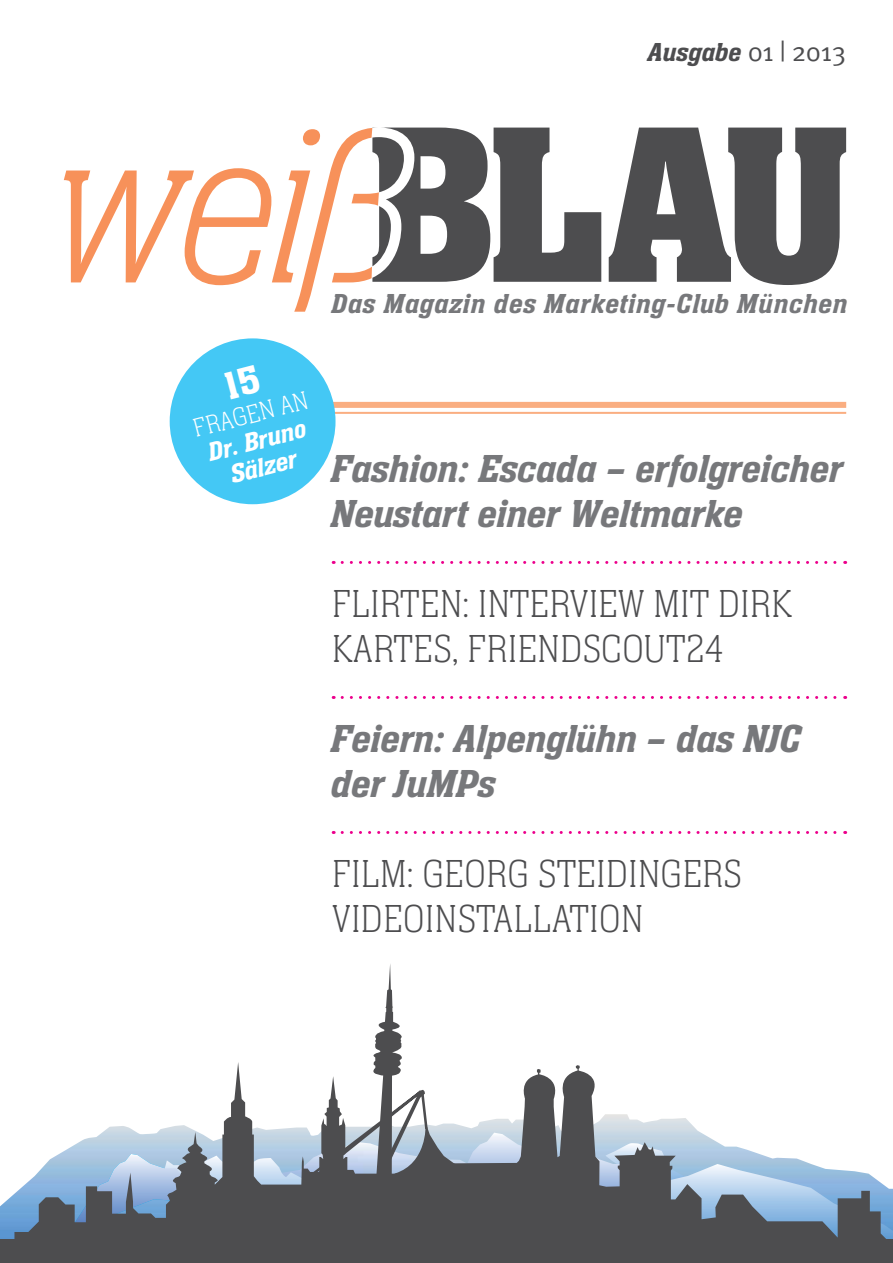
<style>
.page{position:relative;width:893px;height:1263px;background:#fff}
.page>*{position:absolute;margin:0;border:0;box-sizing:border-box;transform-origin:0 0}
.t1{font:italic 500 40.5px/45px "Neue Aachen Std";color:#77787b}
.t2{font:100 40.5px/45px "Neue Aachen Std";color:#4d4d4f}
.t3{font:italic 500 28.5px "Neue Aachen Std";letter-spacing:.03em;color:#77787b}
.t4{font:italic 500 27px "Neue Aachen Std";letter-spacing:.01em;color:#4d4d4f}
.t5{font:italic 500 27px/27px "Neue Aachen Std";color:#fff;text-align:center}
.t6{font:100 27px "Neue Aachen Std";color:#fff}
.s1{font-family:"Meta Plus Normal";font-weight:400;font-style:normal}
</style>
<div class="page">
<svg style="left:1px;top:1062px;width:892px;height:178px"></svg>
<svg style="left:298px;top:964px;width:305px;height:276px"></svg>
<div style="left:0;top:1240px;width:893px;height:23px;background:#4d4d4f"></div>
<div style="left:332px;top:402px;width:514px;height:6px;background:#faae81"></div>
<hr style="left:332px;top:412px;width:514px;height:2px;background:#faae81">
<svg style="left:342px;top:561px;width:504px;height:3px"></svg>
<svg style="left:342px;top:696px;width:504px;height:3px"></svg>
<svg style="left:342px;top:831px;width:504px;height:3px"></svg>
<svg style="left:379px;top:128px;width:467px;height:157px;fill:#4d4d4f"></svg>
<svg style="left:64px;top:128px;width:315px;height:184px"></svg>
<div style="left:170px;top:338px;width:166px;height:166px;background:#44c8f5;border-radius:50%"></div>
<p class="t4" style="left:648px;top:37px;width:199px">Ausgabe <span class="s1">01 | 2013</span></p>
<p class="t3" style="left:332px;top:288px;width:517px">Das Magazin des Marketing-Club München</p>
<p class="t6" style="left:190px;top:414px;width:119px;rotate:-14deg">FRAGEN AN</p>
<p class="t5" style="left:206px;top:439px;width:102px;rotate:-14deg">Dr. Bruno<br>Sälzer</p>
<p class="t1" style="left:332px;top:446px;width:513px">Fashion: Escada – erfolgreicher<br>Neustart einer Weltmarke</p>
<p class="t2" style="left:332px;top:581px;width:462px">FLIRTEN: INTERVIEW MIT DIRK<br>KARTES, FRIENDSCOUT24</p>
<p class="t1" style="left:332px;top:716px;width:472px">Feiern: Alpenglühn – das NJC der Jumps</p>
<p class="t2" style="left:332px;top:851px;width:412px">FILM: GEORG STEIDINGERS<br>VIDEOINSTALLATION</p>
</div>
